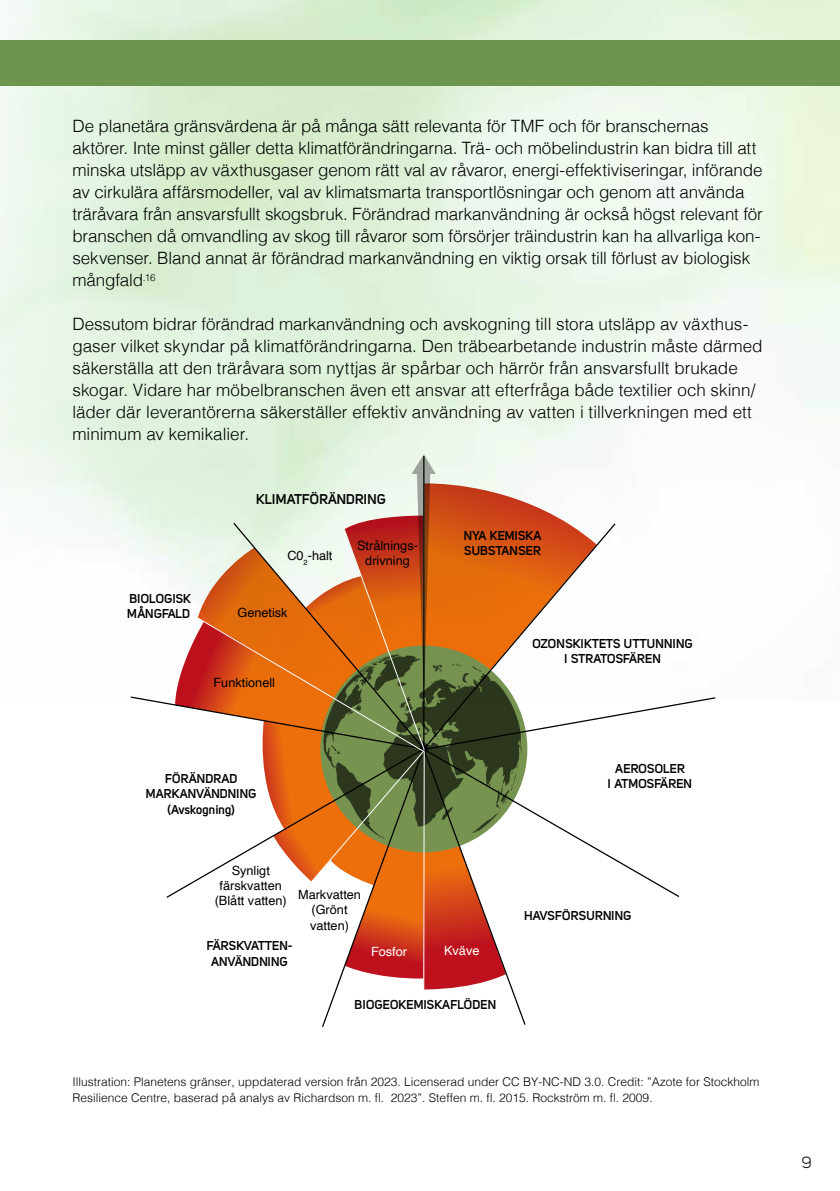
<style>
.page{position:relative;width:840px;height:1191px;background:#fff}
.page>*{position:absolute;margin:0;border:0;box-sizing:border-box;transform-origin:0 0}
.t1{font:300 17px/22px "Helvetica";letter-spacing:-.005em;color:#000}
.t2{font:16px "Uni Sans Book";color:#000}
.t3{font:700 14px "Uni Sans Semi";color:#000}
.t4{font:700 12.8px/15.2px "Uni Sans Semi";color:#000;text-align:center}
.t5{font:12.8px/15.2px "Helvetica";color:#000;text-align:center}
.t6{font:12.8px "Helvetica";color:#fff}
.t7{font:300 12px/16px "Helvetica";color:#000}
</style>
<div class="page">
<img style="left:0;top:0;width:839px;height:548px">
<div style="left:0;top:41px;width:839px;height:45px;background:#6c954d"></div>
<svg style="left:129px;top:454px;width:587px;height:573px"></svg>
<p class="t1" style="left:72px;top:114px;width:691px">De planetära gränsvärdena är på många sätt relevanta för TMF och för branschernas aktörer. Inte minst gäller detta klimatförändringarna. Trä- och möbelindustrin kan bidra till att minska utsläpp av växthusgaser genom rätt val av råvaror, energi-effektiviseringar, införande av cirkulära affärsmodeller, val av klimatsmarta transportlösningar och genom att använda träråvara från ansvarsfullt skogsbruk. Förändrad markanvändning är också högst relevant för branschen då omvandling av skog till råvaror som försörjer träindustrin kan ha allvarliga kon&shy;sekvenser. Bland annat är förändrad markanvändning en viktig orsak till förlust av biologisk mångfald<sup>.16</sup></p>
<p class="t1" style="left:72px;top:312px;width:691px">Dessutom bidrar förändrad markanvändning och avskogning till stora utsläpp av växthus&shy;gaser vilket skyndar på klimatförändringarna. Den träbearbetande industrin måste därmed säkerställa att den träråvara som nyttjas är spårbar och härrör från ansvarsfullt brukade skogar. Vidare har möbelbranschen även ett ansvar att efterfråga både textilier och skinn/ läder där leverantörerna säkerställer effektiv användning av vatten i tillverkningen med ett minimum av kemikalier.</p>
<p class="t3" style="left:256px;top:490px;width:131px">KLIMATFÖRÄNDRING</p>
<p class="t4" style="left:127px;top:591px;width:65px;text-align:left">BIOLOGISK<br>MÅNGFALD</p>
<p class="t5" style="left:287px;top:549px;width:47px">C0<sub>2</sub>-halt</p>
<p class="t5" style="left:237px;top:605px;width:52px">Genetisk</p>
<p class="t5" style="left:213px;top:675px;width:63px">Funktionell</p>
<p class="t5" style="left:357px;top:538px;width:62px">Strålnings&shy;drivning</p>
<p class="t4" style="left:146px;top:771px;width:113px">FÖRÄNDRAD<br>MARKANVÄNDNING (Avskogning)</p>
<p class="t5" style="left:214px;top:863px;width:74px">Synligt färskvatten (Blått vatten)</p>
<p class="t5" style="left:298px;top:887px;width:64px">Markvatten (Grönt vatten)</p>
<p class="t4" style="left:463px;top:528px;width:79px;text-align:left">NYA KEMISKA<br>SUBSTANSER</p>
<p class="t4" style="left:532px;top:635px;width:162px">OZONSKIKTETS UTTUNNING<br>I STRATOSFÄREN</p>
<p class="t4" style="left:607px;top:760px;width:86px">AEROSOLER<br>I ATMOSFÄREN</p>
<p class="t4" style="left:524px;top:908px;width:109px">HAVSFÖRSURNING</p>
<p class="t4" style="left:207px;top:938px;width:87px">FÄRSKVATTEN-<br>ANVÄNDNING</p>
<p class="t6" style="left:371px;top:941px;width:38px">Fosfor</p>
<p class="t6" style="left:444px;top:941px;width:37px">Kväve</p>
<p class="t4" style="left:354px;top:997px;width:143px">BIOGEOKEMISKAFLÖDEN</p>
<p class="t7" style="left:72px;top:1073px;width:688px">Illustration: Planetens gränser, uppdaterad version från 2023. Licenserad under CC BY-NC-ND 3.0. Credit: ”Azote for Stockholm<br>Resilience Centre, baserad på analys av Richardson m. fl. 2023”. Steffen m. fl. 2015. Rockström m. fl. 2009.</p>
<p class="t2" style="left:801px;top:1153px;width:11px">9</p>
</div>
